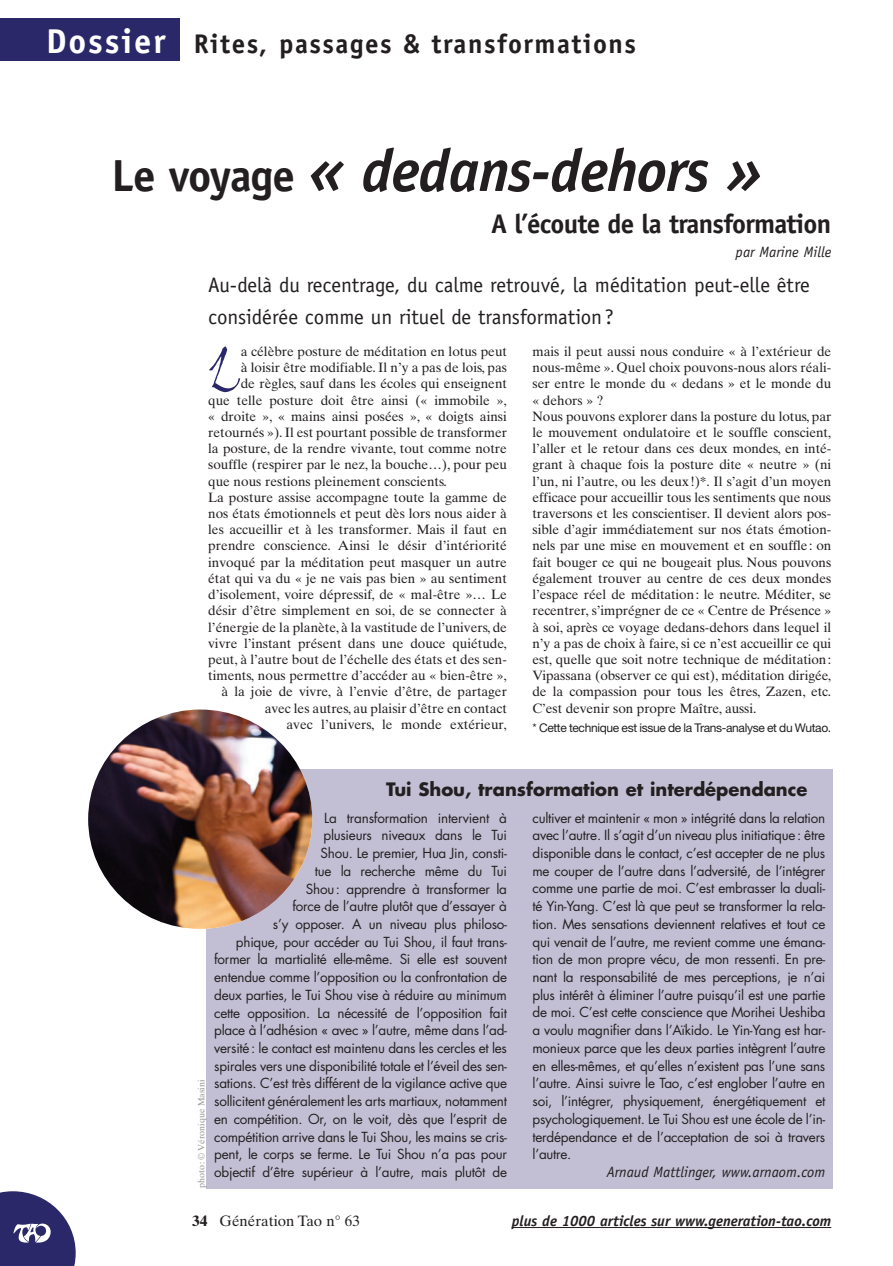
<style>
.page{position:relative;width:893px;height:1266px;background:#fff}
.page>*{position:absolute;margin:0;border:0;box-sizing:border-box;transform-origin:0 0}
.t1{font:61.95px "Bergell Plain";color:#2a2869}
.t2{font:italic 700 60px "Officina Sans";letter-spacing:-.015em;color:#231f20}
.t3{font:700 27px "Officina Sans";letter-spacing:.055em;color:#231f20}
.t4{font:700 27px "Officina Sans";letter-spacing:-.03em;color:#231f20}
.t5{font:21px/31.5px "Officina Sans";color:#231f20}
.t6{font:700 18px "Futura";color:#231f20}
.t7{font:italic 15px "Officina Sans";color:#231f20}
.t8{font:italic 700 15px "Officina Sans";color:#231f20}
.t9{font:15px "Times Ten";color:#231f20}
.t10{font:13.5px/16.2px "Times Ten";color:#231f20}
.t11{font:13.5px/17.7px "Futura";letter-spacing:-.02em;color:#231f20;text-align:right}
.t12{font:12px "Helvetica Neue";letter-spacing:-.03em;color:#231f20}
.t13{font:9px "Times Ten";color:#939598}
.s1{font-size:34.5px;color:#fff}
.s2{font-style:normal;font-size:45px}
.s3{font-weight:700}
</style>
<div class="page">
<svg style="left:0;top:1191px;width:76px;height:74px"></svg>
<hr style="left:512px;top:1226px;width:319px;height:1px;background:#231f20">
<div style="left:207px;top:769px;width:626px;height:419px;background:#c2bfd4"></div>
<img style="left:88px;top:709px;width:224px;height:219px;border-radius:50%">
<div style="left:0;top:18px;width:180px;height:43px;background:#2a2869"></div>
<h3 class="t3" style="left:46px;top:33px;width:592px"><span class="s1">Dossier</span> Rites, passages &amp; transformations</h3>
<h2 class="t2" style="left:111px;top:147px;width:653px"><span class="s2">Le voyage</span> « dedans-dehors »</h2>
<h3 class="t4" style="left:491px;top:213px;width:342px">A l’écoute de la transformation</h3>
<p class="t7" style="left:736px;top:246px;width:97px">par Marine Mille</p>
<h3 class="t5" style="left:208px;top:271px;width:603px">Au-delà du recentrage, du calme retrouvé, la méditation peut-elle être considérée comme un rituel de transformation?</h3>
<h1 class="t1" style="left:208px;top:342px;width:34px">L</h1>
<p class="t10" style="left:241px;top:344px;width:268px">a célèbre posture de méditation en lotus peut</p>
<p class="t10" style="left:241px;top:361px;width:268px">à loisir être modifiable. Il n’y a pas de lois, pas</p>
<p class="t10" style="left:241px;top:377px;width:268px">de règles, sauf dans les écoles qui enseignent</p>
<p class="t10" style="left:208px;top:393px;width:300px">que telle posture doit être ainsi (« immobile »,</p>
<p class="t10" style="left:208px;top:409px;width:300px">« droite », « mains ainsi posées », « doigts ainsi</p>
<p class="t10" style="left:208px;top:425px;width:300px">retournés »). Il est pourtant possible de transformer</p>
<p class="t10" style="left:208px;top:442px;width:300px">la posture, de la rendre vivante, tout comme notre</p>
<p class="t10" style="left:208px;top:458px;width:300px">souffle (respirer par le nez, la bouche…), pour peu</p>
<p class="t10" style="left:208px;top:474px;width:240px">que nous restions pleinement conscients.</p>
<p class="t10" style="left:208px;top:490px;width:300px">La posture assise accompagne toute la gamme de</p>
<p class="t10" style="left:208px;top:506px;width:300px">nos états émotionnels et peut dès lors nous aider à</p>
<p class="t10" style="left:208px;top:523px;width:300px">les accueillir et à les transformer. Mais il faut en</p>
<p class="t10" style="left:208px;top:539px;width:300px">prendre conscience. Ainsi le désir d’intériorité</p>
<p class="t10" style="left:208px;top:555px;width:300px">invoqué par la méditation peut masquer un autre</p>
<p class="t10" style="left:208px;top:571px;width:300px">état qui va du « je ne vais pas bien » au sentiment</p>
<p class="t10" style="left:208px;top:587px;width:300px">d’isolement, voire dépressif, de « mal-être »… Le</p>
<p class="t10" style="left:208px;top:604px;width:300px">désir d’être simplement en soi, de se connecter à</p>
<p class="t10" style="left:208px;top:620px;width:300px">l’énergie de la planète, à la vastitude de l’univers, de</p>
<p class="t10" style="left:208px;top:636px;width:300px">vivre l’instant présent dans une douce quiétude,</p>
<p class="t10" style="left:208px;top:652px;width:300px">peut, à l’autre bout de l’échelle des états et des sen-</p>
<p class="t10" style="left:208px;top:668px;width:300px">timents, nous permettre d’accéder au « bien-être »,</p>
<p class="t10" style="left:222px;top:685px;width:287px">à la joie de vivre, à l’envie d’être, de partager</p>
<p class="t10" style="left:265px;top:701px;width:244px">avec les autres, au plaisir d’être en contact</p>
<p class="t10" style="left:286px;top:717px;width:222px">avec l’univers, le monde extérieur,</p>
<p class="t10" style="left:532px;top:344px;width:300px">mais il peut aussi nous conduire « à l’extérieur de nous-même ». Quel choix pouvons-nous alors réali&shy;ser entre le monde du « dedans » et le monde du « dehors » ?<br>Nous pouvons explorer dans la posture du lotus, par le mouvement ondulatoire et le souffle conscient, l’aller et le retour dans ces deux mondes, en inté&shy;grant à chaque fois la posture dite « neutre » (ni l’un, ni l’autre, ou les deux!)*. Il s’agit d’un moyen efficace pour accueillir tous les sentiments que nous traversons et les conscientiser. Il devient alors pos&shy;sible d’agir immédiatement sur nos états émotion&shy;nels par une mise en mouvement et en souffle: on fait bouger ce qui ne bougeait plus. Nous pouvons également trouver au centre de ces deux mondes l’espace réel de méditation: le neutre. Méditer, se recentrer, s’imprégner de ce « Centre de Présence » à soi, après ce voyage dedans-dehors dans lequel il n’y a pas de choix à faire, si ce n’est accueillir ce qui est, quelle que soit notre technique de méditation:<br>Vipassana (observer ce qui est), méditation dirigée, de la compassion pour tous les êtres, Zazen, etc.<br>C’est devenir son propre Maître, aussi.</p>
<p class="t12" style="left:532px;top:723px;width:300px">* Cette technique est issue de la Trans-analyse et du Wutao.</p>
<h3 class="t6" style="left:386px;top:781px;width:423px">Tui Shou, transformation et interdépendance</h3>
<p class="t11" style="left:214px;top:809px;width:294px">La transformation intervient à<br>plusieurs niveaux dans le Tui<br>Shou. Le premier, Hua Jin, consti-<br>tue la recherche même du Tui<br>Shou: apprendre à transformer la<br>force de l’autre plutôt que d’essayer à<br>s’y opposer. A un niveau plus philoso-<br>phique, pour accéder au Tui Shou, il faut trans&shy;former la martialité elle-même. Si elle est souvent entendue comme l’opposition ou la confrontation de deux parties, le Tui Shou vise à réduire au minimum cette opposition. La nécessité de l’opposition fait place à l’adhésion « avec » l’autre, même dans l’ad&shy;versité: le contact est maintenu dans les cercles et les spirales vers une disponibilité totale et l’éveil des sen&shy;sations. C’est très différent de la vigilance active que sollicitent généralement les arts martiaux, notamment en compétition. Or, on le voit, dès que l’esprit de compétition arrive dans le Tui Shou, les mains se cris&shy;pent, le corps se ferme. Le Tui Shou n’a pas pour objectif d’être supérieur à l’autre, mais plutôt de</p>
<p class="t11" style="left:533px;top:809px;width:294px;text-align:justify">cultiver et maintenir « mon » intégrité dans la relation avec l’autre. Il s’agit d’un niveau plus initiatique: être disponible dans le contact, c’est accepter de ne plus me couper de l’autre dans l’adversité, de l’intégrer comme une partie de moi. C’est embrasser la duali&shy;té Yin-Yang. C’est là que peut se transformer la rela&shy;tion. Mes sensations deviennent relatives et tout ce qui venait de l’autre, me revient comme une émana&shy;tion de mon propre vécu, de mon ressenti. En pre&shy;nant la responsabilité de mes perceptions, je n’ai plus intérêt à éliminer l’autre puisqu’il est une partie de moi. C’est cette conscience que Morihei Ueshiba a voulu magnifier dans l’Aïkido. Le Yin-Yang est har&shy;monieux parce que les deux parties intègrent l’autre en elles-mêmes, et qu’elles n’existent pas l’une sans l’autre. Ainsi suivre le Tao, c’est englober l’autre en soi, l’intégrer, physiquement, énergétiquement et psychologiquement. Le Tui Shou est une école de l’in&shy;terdépendance et de l’acceptation de soi à travers l’autre.</p>
<p class="t13" style="left:198px;top:1188px;width:110px;rotate:-90deg">photo : © Véronique Masini</p>
<p class="t7" style="left:607px;top:1165px;width:220px">Arnaud Mattlinger, www.arnaom.com</p>
<p class="t9" style="left:192px;top:1215px;width:169px"><span class="s3">34</span> Génération Tao n° 63</p>
<p class="t8" style="left:512px;top:1214px;width:321px">plus de 1000 articles sur www.generation-tao.com</p>
</div>
